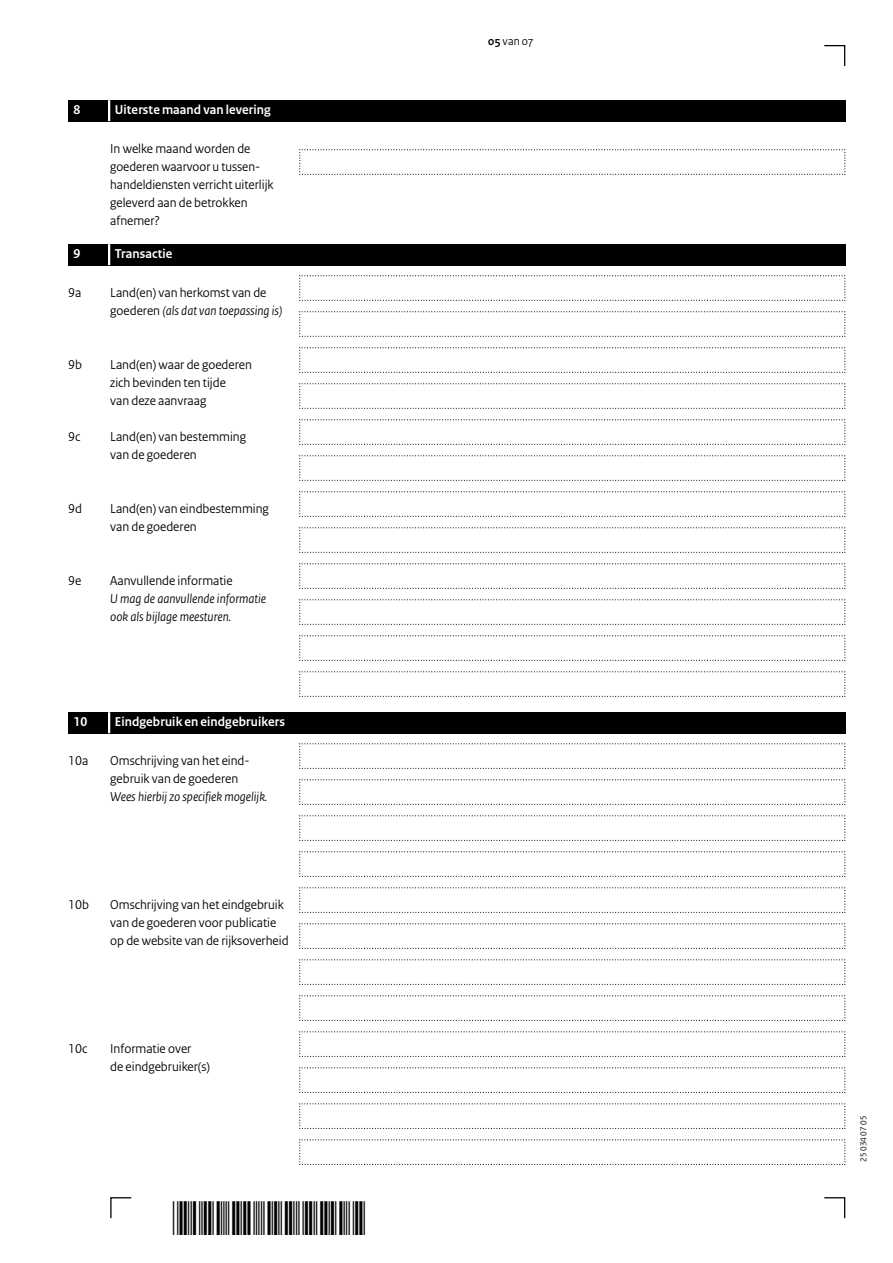
<style>
.page{position:relative;width:893px;height:1263px;background:#fff}
.page>*{position:absolute;margin:0;border:0;box-sizing:border-box;transform-origin:0 0}
.Vraag_Nummer{font:13.5px/18px "Rijksoverheid Sans Heading";color:#000}
.Vraag{font:13.5px/18px "Rijksoverheid Sans Heading";color:#000}
.Vraag_12{font:italic 13.5px/18px "Rijksoverheid Sans Heading";color:#000}
.KOP_D_Nummer{font:700 13.5px "Rijksoverheid Sans Heading";letter-spacing:.01em;color:#fff}
.t1{font:12px "Rijksoverheid Sans Heading";color:#000}
.t2{font:9px "Rijksoverheid Sans Heading";color:#000}
.s1{font-style:italic}
.s2{font-weight:700}
</style>
<div class="page">
<svg style="left:824px;top:1197px;width:22px;height:22px"></svg>
<svg style="left:110px;top:1197px;width:22px;height:22px"></svg>
<svg style="left:824px;top:45px;width:22px;height:21px"></svg>
<svg style="left:299px;top:149px;width:547px;height:26px"></svg>
<svg style="left:299px;top:275px;width:547px;height:26px"></svg>
<svg style="left:299px;top:743px;width:547px;height:26px"></svg>
<svg style="left:299px;top:311px;width:547px;height:26px"></svg>
<svg style="left:299px;top:779px;width:547px;height:26px"></svg>
<svg style="left:299px;top:347px;width:547px;height:26px"></svg>
<svg style="left:299px;top:815px;width:547px;height:26px"></svg>
<svg style="left:299px;top:383px;width:547px;height:26px"></svg>
<svg style="left:299px;top:851px;width:547px;height:26px"></svg>
<svg style="left:299px;top:419px;width:547px;height:26px"></svg>
<svg style="left:299px;top:887px;width:547px;height:26px"></svg>
<svg style="left:299px;top:455px;width:547px;height:26px"></svg>
<svg style="left:299px;top:923px;width:547px;height:26px"></svg>
<svg style="left:299px;top:491px;width:547px;height:26px"></svg>
<svg style="left:299px;top:959px;width:547px;height:26px"></svg>
<svg style="left:299px;top:527px;width:547px;height:26px"></svg>
<svg style="left:299px;top:995px;width:547px;height:26px"></svg>
<svg style="left:299px;top:563px;width:547px;height:26px"></svg>
<svg style="left:299px;top:1031px;width:547px;height:26px"></svg>
<svg style="left:299px;top:599px;width:547px;height:26px"></svg>
<svg style="left:299px;top:1067px;width:547px;height:26px"></svg>
<svg style="left:299px;top:635px;width:547px;height:26px"></svg>
<svg style="left:299px;top:1103px;width:547px;height:26px"></svg>
<svg style="left:299px;top:671px;width:547px;height:26px"></svg>
<svg style="left:299px;top:1139px;width:547px;height:26px"></svg>
<div style="left:68px;top:100px;width:777px;height:21px;background:#000"></div>
<hr style="left:108px;top:100px;width:2px;height:21px;background:#fff">
<div style="left:68px;top:244px;width:777px;height:21px;background:#000"></div>
<hr style="left:108px;top:244px;width:2px;height:21px;background:#fff">
<div style="left:68px;top:712px;width:777px;height:21px;background:#000"></div>
<hr style="left:108px;top:712px;width:2px;height:21px;background:#fff">
<h2 class="KOP_D_Nummer" style="left:74px;top:102px;width:8px">8</h2>
<h2 class="KOP_D_Nummer" style="left:115px;top:102px;width:158px">Uiterste maand van levering</h2>
<p class="Vraag" style="left:110px;top:140px;width:165px">In welke maand worden de goederen waarvoor u tussen&shy;handeldiensten verricht uiterlijk geleverd aan de betrokken afnemer?</p>
<h2 class="KOP_D_Nummer" style="left:74px;top:246px;width:8px">9</h2>
<h2 class="KOP_D_Nummer" style="left:115px;top:246px;width:59px">Transactie</h2>
<p class="Vraag_Nummer" style="left:68px;top:284px;width:15px">9a</p>
<p class="Vraag_Nummer" style="left:110px;top:284px;width:174px">Land(en) van herkomst van de goederen <span class="s1">(als dat van toepassing is)</span></p>
<p class="Vraag_Nummer" style="left:68px;top:356px;width:15px">9b</p>
<p class="Vraag_Nummer" style="left:110px;top:356px;width:143px">Land(en) waar de goederen zich bevinden ten tijde<br>van deze aanvraag</p>
<p class="Vraag_Nummer" style="left:68px;top:428px;width:14px">9c</p>
<p class="Vraag_Nummer" style="left:110px;top:428px;width:137px">Land(en) van bestemming van de goederen</p>
<p class="Vraag_Nummer" style="left:68px;top:500px;width:15px">9d</p>
<p class="Vraag_Nummer" style="left:110px;top:500px;width:160px">Land(en) van eindbestemming van de goederen</p>
<p class="Vraag_Nummer" style="left:68px;top:572px;width:15px">9e</p>
<p class="Vraag_Nummer" style="left:110px;top:572px;width:124px">Aanvullende informatie</p>
<p class="Vraag_12" style="left:110px;top:590px;width:157px">U mag de aanvullende informatie ook als bijlage meesturen.</p>
<h2 class="KOP_D_Nummer" style="left:74px;top:714px;width:15px">10</h2>
<h2 class="KOP_D_Nummer" style="left:115px;top:714px;width:172px">Eindgebruik en eindgebruikers</h2>
<p class="Vraag_Nummer" style="left:68px;top:752px;width:22px">10a</p>
<p class="Vraag_Nummer" style="left:110px;top:752px;width:139px">Omschrijving van het eind&shy;gebruik van de goederen</p>
<p class="Vraag_12" style="left:110px;top:788px;width:159px">Wees hierbij zo specifiek mogelijk.</p>
<p class="Vraag_Nummer" style="left:68px;top:896px;width:22px">10b</p>
<p class="Vraag_Nummer" style="left:110px;top:896px;width:180px">Omschrijving van het eindgebruik van de goederen voor publicatie op de website van de rijksoverheid</p>
<p class="Vraag_Nummer" style="left:68px;top:1040px;width:21px">10c</p>
<p class="Vraag_Nummer" style="left:110px;top:1040px;width:101px">Informatie over<br>de eindgebruiker(s)</p>
<p class="t1" style="left:488px;top:34px;width:47px"><span class="s2">05</span> van 07</p>
<p class="t2" style="left:858px;top:1161px;width:47px;rotate:-90deg">25 034 07 05</p>
</div>
